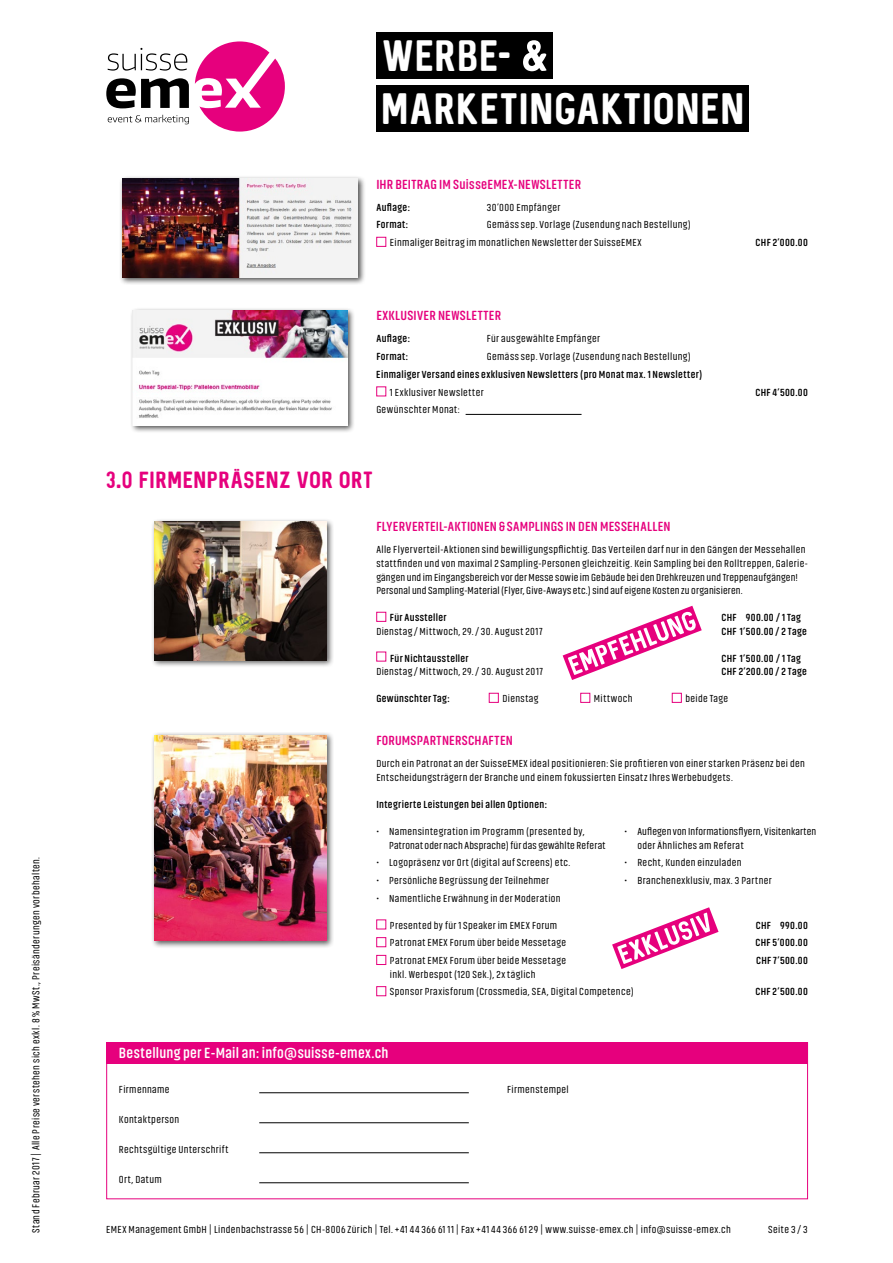
<style>
.page{position:relative;width:893px;height:1263px;background:#fff}
.page>*{position:absolute;margin:0;border:0;box-sizing:border-box;transform-origin:0 0}
.t1{font:35.1px/53.1px "Sequel Neue";color:#fff}
.t2{font:18.75px "Sequel Neue";color:#e6007d}
.t3{font:700 15px "Akhand Soft";letter-spacing:.02em;color:#fff}
.t4{font:700 13.5px "Akhand Soft";letter-spacing:.025em;color:#e6007d}
.t5{font:10.5px/13.5px "Akhand Soft";letter-spacing:.035em;color:#000}
.t6{font:700 10.5px "Akhand Soft";letter-spacing:.035em;color:#000}
.s1{font-size:50.55px}
</style>
<div class="page">
<div style="left:151px;top:518px;width:183px;height:150px;background:#000;opacity:.65"></div>
<img style="left:154px;top:522px;width:172px;height:138px">
<div style="left:376px;top:612px;width:10px;height:10px;border:1px solid #e6007d"></div>
<div style="left:376px;top:652px;width:10px;height:9px;border:1px solid #e6007d"></div>
<div style="left:489px;top:693px;width:10px;height:10px;border:1px solid #e6007d"></div>
<div style="left:580px;top:693px;width:10px;height:10px;border:1px solid #e6007d"></div>
<div style="left:672px;top:693px;width:10px;height:10px;border:1px solid #e6007d"></div>
<div style="left:106px;top:1042px;width:702px;height:22px;background:#e6007d"></div>
<hr style="left:259px;top:1092px;width:210px;height:1px;background:#000">
<hr style="left:259px;top:1122px;width:210px;height:1px;background:#000">
<hr style="left:259px;top:1152px;width:210px;height:1px;background:#000">
<hr style="left:259px;top:1182px;width:210px;height:1px;background:#000">
<div style="left:106px;top:1042px;width:702px;height:157px;border:1px solid #e6007d"></div>
<div style="left:151px;top:732px;width:183px;height:216px;background:#000;opacity:.65"></div>
<img style="left:154px;top:735px;width:172px;height:206px">
<div style="left:376px;top:919px;width:10px;height:10px;border:1px solid #e6007d"></div>
<div style="left:376px;top:937px;width:10px;height:10px;border:1px solid #e6007d"></div>
<div style="left:376px;top:955px;width:10px;height:10px;border:1px solid #e6007d"></div>
<div style="left:376px;top:986px;width:10px;height:10px;border:1px solid #e6007d"></div>
<div style="left:376px;top:237px;width:10px;height:10px;border:1px solid #e6007d"></div>
<svg style="left:612px;top:907px;width:106px;height:62px"></svg>
<svg style="left:563px;top:606px;width:139px;height:74px"></svg>
<svg style="left:108px;top:48px;width:79px;height:23px"></svg>
<svg style="left:106px;top:78px;width:83px;height:30px"></svg>
<svg style="left:195px;top:41px;width:90px;height:91px"></svg>
<svg style="left:108px;top:115px;width:81px;height:9px"></svg>
<div style="left:376px;top:32px;width:177px;height:46px;background:#000"></div>
<div style="left:376px;top:85px;width:372px;height:47px;background:#000"></div>
<div style="left:130px;top:307px;width:225px;height:126px;background:#000;opacity:.7"></div>
<img style="left:133px;top:310px;width:215px;height:116px">
<div style="left:119px;top:175px;width:246px;height:110px;background:#000;opacity:.7"></div>
<img style="left:122px;top:179px;width:236px;height:98px">
<hr style="left:466px;top:414px;width:115px;height:1px;background:#000">
<div style="left:376px;top:386px;width:10px;height:10px;border:1px solid #e6007d"></div>
<p class="t5" style="left:29px;top:1233px;width:378px;rotate:-90deg">Stand Februar 2017 | Alle Preise verstehen sich exkl. 8% MwSt., Preisänderungen vorbehalten.</p>
<h1 class="t1" style="left:380px;top:30px;width:366px">WERBE- <span class="s1">&amp;<br></span>MARKETINGAKTIONEN</h1>
<p class="t4" style="left:376px;top:177px;width:150px">Ihr Beitrag im SuisseEMEX-News</p>
<p class="t4" style="left:546px;top:177px;width:12px">lette</p>
<p class="t4" style="left:575px;top:177px;width:8px">r</p>
<p class="t6" style="left:376px;top:201px;width:35px">Auflage:</p>
<p class="t5" style="left:487px;top:200px;width:75px">30’000 Empfänger</p>
<p class="t6" style="left:376px;top:219px;width:33px">Format:</p>
<p class="t5" style="left:390px;top:216px;width:302px;line-height:17.7px;text-indent:97px">Gemäss sep. Vorlage (Zusendung nach Bestellung)<br>Einmaliger Beitrag im monatlichen Newsletter der SuisseEMEX</p>
<p class="t6" style="left:756px;top:237px;width:54px">CHF 2’000.00</p>
<p class="t4" style="left:376px;top:309px;width:70px">EXKLUSIVER News</p>
<p class="t4" style="left:466px;top:309px;width:12px">lette</p>
<p class="t4" style="left:495px;top:309px;width:8px">r</p>
<p class="t6" style="left:376px;top:333px;width:35px">Auflage:</p>
<p class="t5" style="left:487px;top:332px;width:115px">Für ausgewählte Empfänger</p>
<p class="t6" style="left:376px;top:351px;width:33px">Format:</p>
<p class="t5" style="left:487px;top:350px;width:206px">Gemäss sep. Vorlage (Zusendung nach Bestellung)</p>
<p class="t6" style="left:376px;top:369px;width:327px">Einmaliger Versand eines exklusiven Newsletters (pro Monat max. 1 Newsletter)</p>
<p class="t5" style="left:390px;top:385px;width:95px">1 Exklusiver Newsletter</p>
<p class="t6" style="left:755px;top:386px;width:54px">CHF 4’500.00</p>
<p class="t5" style="left:376px;top:403px;width:85px">Gewünschter Monat:</p>
<h2 class="t2" style="left:106px;top:467px;width:268px">3.0 FIRMENPRÄSENZ VOR ORT</h2>
<p class="t4" style="left:376px;top:520px;width:240px">Flyerverteil-Aktionen&amp;Samplings in den Messe</p>
<p class="t4" style="left:633px;top:520px;width:39px">hallen</p>
<p class="t5" style="left:376px;top:543px;width:433px">Alle Flyerverteil-Aktionen sind bewilligungspflichtig. Das Verteilen darf nur in den Gängen der Messehallen stattfinden und von maximal 2 Sampling-Personen gleichzeitig. Kein Sampling bei den Rolltreppen, Galerie&shy;gängen und im Eingangsbereich vor der Messe sowie im Gebäude bei den Drehkreuzen und Treppenaufgängen!<br>Personal und Sampling-Material (Flyer, Give-Aways etc.) sind auf eigene Kosten zu organisieren.</p>
<p class="t6" style="left:390px;top:612px;width:58px">Für Aussteller</p>
<p class="t6" style="left:721px;top:612px;width:10px">CHF</p>
<p class="t6" style="left:746px;top:612px;width:56px">900.00 / 1 Tag</p>
<p class="t5" style="left:376px;top:624px;width:168px">Dienstag/Mittwoch, 29./30. August 2017</p>
<p class="t6" style="left:721px;top:625px;width:87px">CHF 1’500.00/ 2 Tage</p>
<p class="t6" style="left:390px;top:652px;width:80px">Für Nichtaussteller</p>
<p class="t6" style="left:721px;top:652px;width:81px">CHF 1’500.00 / 1 Tag</p>
<p class="t5" style="left:376px;top:665px;width:168px">Dienstag/Mittwoch, 29./ 30. August 2017</p>
<p class="t6" style="left:721px;top:666px;width:87px">CHF 2’200.00/ 2 Tage</p>
<p class="t6" style="left:376px;top:693px;width:75px">Gewünschter Tag:</p>
<p class="t5" style="left:502px;top:692px;width:38px">Dienstag</p>
<p class="t5" style="left:594px;top:692px;width:40px">Mittwoch</p>
<p class="t5" style="left:685px;top:692px;width:44px">beide Tage</p>
<p class="t4" style="left:376px;top:733px;width:138px">forumspartnerschaften</p>
<p class="t5" style="left:376px;top:757px;width:430px">Durch ein Patronat an der SuisseEMEX ideal positionieren: Sie profitieren von einer starken Präsenz bei den<br>Entscheidungsträgern der Branche und einem fokussierten Einsatz Ihres Werbebudgets.</p>
<p class="t6" style="left:376px;top:798px;width:172px">Integrierte Leistungen bei allen Optionen:</p>
<p class="t5" style="left:389px;top:825px;width:218px;text-indent:-13px">• Namensintegration im Programm (presented by,<br>Patronat oder nach Absprache) für das gewählte Referat</p>
<p class="t5" style="left:376px;top:856px;width:196px">• Logopräsenz vor Ort (digital auf Screens) etc.</p>
<p class="t5" style="left:376px;top:874px;width:174px">• Persönliche Begrüssung der Teilnehmer</p>
<p class="t5" style="left:376px;top:891px;width:186px">• Namentliche Erwähnung in der Moderation</p>
<p class="t5" style="left:390px;top:918px;width:169px">Presented by für 1 Speaker im EMEX Forum</p>
<p class="t6" style="left:756px;top:919px;width:10px">CHF</p>
<p class="t6" style="left:780px;top:919px;width:29px">990.00</p>
<p class="t5" style="left:390px;top:936px;width:178px">Patronat EMEX Forum über beide Messetage</p>
<p class="t6" style="left:755px;top:937px;width:54px">CHF 5’000.00</p>
<p class="t5" style="left:390px;top:954px;width:178px">Patronat EMEX Forum über beide Messetage</p>
<p class="t6" style="left:756px;top:955px;width:53px">CHF 7’500.00</p>
<p class="t5" style="left:390px;top:965px;width:245px;line-height:17.7px">inkl. Werbespot (120 Sek.), 2x täglich<br>Sponsor Praxisforum (Crossmedia, SEA, Digital Competence)</p>
<p class="t5" style="left:637px;top:825px;width:180px;text-indent:-13px">• Auflegen von Informationsflyern, Visitenkarten oder Ähnliches am Referat</p>
<p class="t5" style="left:625px;top:856px;width:119px">• Recht, Kunden einzuladen</p>
<p class="t5" style="left:625px;top:874px;width:149px">• Branchenexklusiv, max. 3 Partner</p>
<p class="t6" style="left:755px;top:986px;width:54px">CHF 2’500.00</p>
<h3 class="t3" style="left:119px;top:1045px;width:271px">Bestellung per E-Mail an: info@suisse-emex.ch</h3>
<p class="t5" style="left:119px;top:1082px;width:52px">Firmenname</p>
<p class="t5" style="left:119px;top:1112px;width:62px">Kontaktperson</p>
<p class="t5" style="left:119px;top:1142px;width:111px">Rechtsgültige Unterschrift</p>
<p class="t5" style="left:119px;top:1172px;width:44px">Ort, Datum</p>
<p class="t5" style="left:507px;top:1082px;width:63px">Firmenstempel</p>
<p class="t5" style="left:106px;top:1223px;width:626px">EMEX Management GmbH | Lindenbachstrasse 56 | CH-8006 Zürich | Tel. +41 44 366 61 11 | Fax +41 44 366 61 29 | www.suisse-emex.ch | info@suisse-emex.ch</p>
<p class="t5" style="left:768px;top:1223px;width:41px">Seite 3/ 3</p>
</div>
